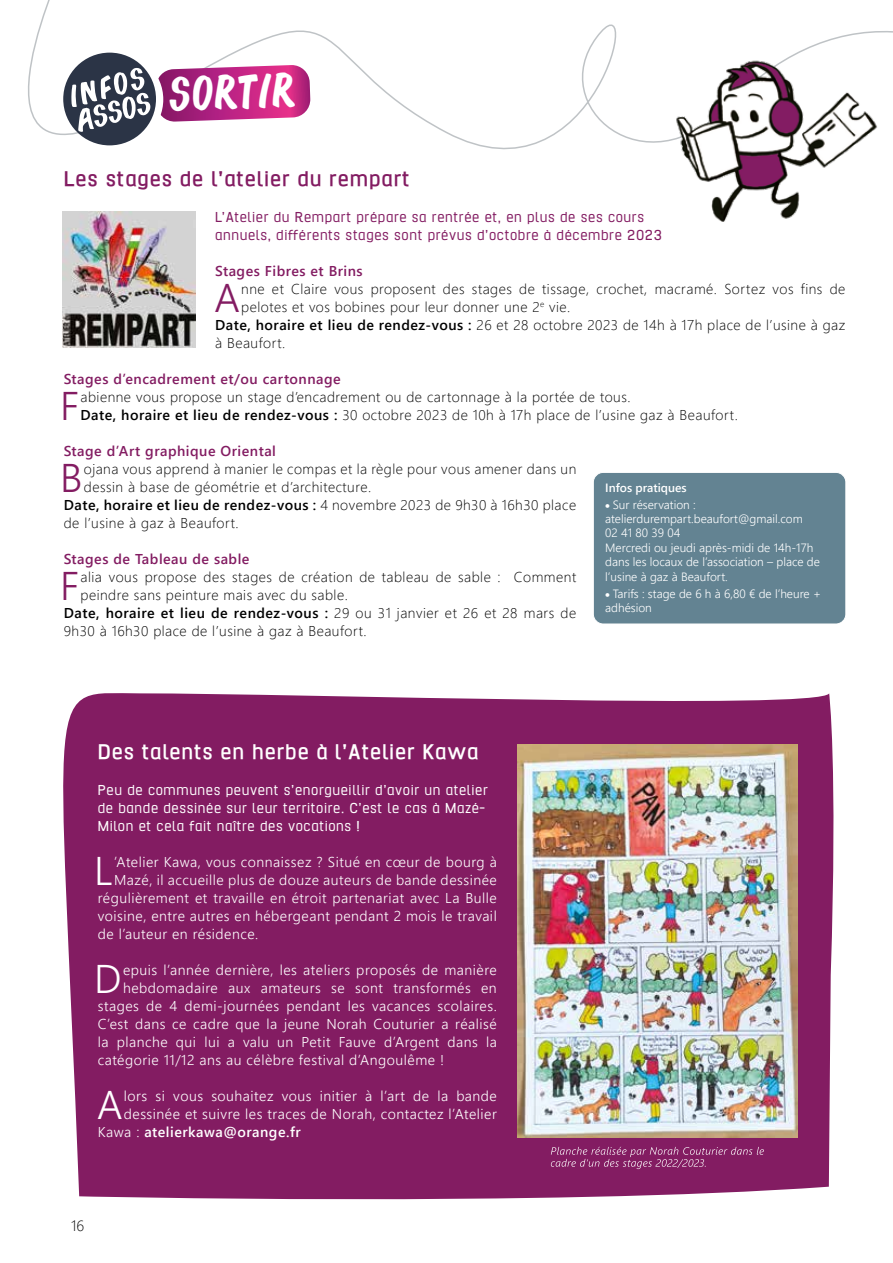
<style>
.page{position:relative;width:893px;height:1263px;background:#fff}
.page>*{position:absolute;margin:0;border:0;box-sizing:border-box;transform-origin:0 0}
.t1{font:42.45px "Bonoco";color:#fff;scale:.92 1}
.t2{font:39.9px "Webly Sleek UI Semilight";color:#831c62}
.t3{font:39.9px "Webly Sleek UI Semilight";color:#fff}
.t4{font:700 24px "Hurufo&Numero";letter-spacing:.035em;color:#fff}
.t5{font:700 24px "Hurufo&Numero";letter-spacing:.035em;color:#831c62}
.t6{font:16.5px/18px "Hurufo&Numero";letter-spacing:.035em;color:#fff}
.t7{font:16.5px/18px "Hurufo&Numero";letter-spacing:.035em;color:#831c62}
.t8{font:15px "Webly Sleek UI Light";color:#000}
.t9{font:14.25px/18px "Webly Sleek UI Light";letter-spacing:.035em;color:#000}
.t10{font:14.25px/18px "Webly Sleek UI Semilight";letter-spacing:.035em;color:#fff}
.t11{font:14.25px "Webly Sleek UI Semibold";letter-spacing:.035em;color:#000}
.t12{font:14.25px "Webly Sleek UI Semibold";letter-spacing:.035em;color:#831c62}
.t13{font:14.25px "Webly Sleek UI Semibold";letter-spacing:.035em;color:#fff}
.t14{font:12px/14.4px "Webly Sleek UI Semilight";color:#fff}
.t15{font:12px "Webly Sleek UI Semibold";color:#fff}
.s1{font-family:"Webly Sleek UI Semibold"}
.s2{font-family:"Webly Sleek UI Light"}
.s3{font-family:"Webly Sleek UI Semilight"}
</style>
<div class="page">
<div style="left:63px;top:693px;width:771px;height:507px;background:#831c62"></div>
<img style="left:63px;top:228px;width:132px;height:120px">
<div style="left:593px;top:472px;width:253px;height:152px;background:#638392;border-radius:10px"></div>
<div style="left:593px;top:472px;width:253px;height:152px;border:1px solid #fff;border-radius:10px"></div>
<img style="left:517px;top:744px;width:280px;height:394px">
<svg style="left:551px;top:1147px;width:213px;height:22px;background:#903573"></svg>
<svg style="left:28px;top:0;width:863px;height:228px"></svg>
<svg style="left:71px;top:53px;width:92px;height:93px"></svg>
<div style="left:63px;top:53px;width:93px;height:92px;background:#2b3446;border-radius:50%"></div>
<svg style="left:71px;top:65px;width:248px;height:68px"></svg>
<img style="left:662px;top:30px;width:216px;height:198px">
<h1 class="t1" style="left:169px;top:65px;width:139px;rotate:-2deg">sortir</h1>
<h3 class="t5" style="left:64px;top:168px;width:347px">Les stages de l’atelier du rempart</h3>
<p class="t7" style="left:215px;top:208px;width:448px">L’Atelier du Rempart prépare sa rentrée et, en plus de ses cours annuels, différents stages sont prévus d’octobre à décembre 2023</p>
<p class="t12" style="left:215px;top:260px;width:149px">Stages Fibres et Brins</p>
<h2 class="t2" style="left:214px;top:268px;width:27px">A</h2>
<p class="t9" style="left:241px;top:279px;width:606px">nne et Claire vous proposent des stages de tissage, crochet, macramé. Sortez vos fins de</p>
<p class="t9" style="left:241px;top:297px;width:331px">pelotes et vos bobines pour leur donner une 2<sup>e</sup> vie.</p>
<p class="t9" style="left:215px;top:315px;width:632px"><span class="s1">Date, horaire et lieu de rendez-vous :</span> 26 et 28 octobre 2023 de 14h à 17h place de l’usine à gaz</p>
<p class="t9" style="left:215px;top:333px;width:72px">à Beaufort.</p>
<p class="t12" style="left:64px;top:368px;width:279px">Stages d’encadrement et/ou cartonnage</p>
<h2 class="t2" style="left:60px;top:376px;width:21px">F</h2>
<p class="t9" style="left:81px;top:387px;width:659px">abienne vous propose un stage d’encadrement ou de cartonnage à la portée de tous.<br><span class="s1">Date, horaire et lieu de rendez-vous :</span> 30 octobre 2023 de 10h à 17h place de l’usine gaz à Beaufort.</p>
<p class="t12" style="left:64px;top:440px;width:214px">Stage d’Art graphique Oriental</p>
<h2 class="t2" style="left:60px;top:448px;width:24px">B</h2>
<p class="t9" style="left:84px;top:459px;width:494px">ojana vous apprend à manier le compas et la règle pour vous amener dans un dessin à base de géométrie et d’architecture.</p>
<p class="t11" style="left:64px;top:494px;width:514px">Date, horaire et lieu de rendez-vous : <span class="s2">4 novembre 2023 de 9h30 à 16h30 place</span></p>
<p class="t9" style="left:64px;top:513px;width:177px">de l’usine à gaz à Beaufort.</p>
<p class="t12" style="left:64px;top:548px;width:187px">Stages de Tableau de sable</p>
<h2 class="t2" style="left:60px;top:556px;width:21px">F</h2>
<p class="t9" style="left:81px;top:567px;width:497px">alia vous propose des stages de création de tableau de sable : Comment peindre sans peinture mais avec du sable.</p>
<p class="t11" style="left:64px;top:602px;width:514px">Date, horaire et lieu de rendez-vous : <span class="s2">29 ou 31 janvier et 26 et 28 mars de</span></p>
<p class="t9" style="left:64px;top:621px;width:304px">9h30 à 16h30 place de l’usine à gaz à Beaufort.</p>
<p class="t15" style="left:605px;top:478px;width:83px">Infos pratiques</p>
<p class="t14" style="left:605px;top:497px;width:216px">• Sur réservation : atelierdurempart.beaufort@gmail.com<br>02 41 80 39 04<br>Mercredi ou jeudi après-midi de 14h-17h dans les locaux de l’association – place de l’usine à gaz à Beaufort.</p>
<p class="t14" style="left:605px;top:586px;width:217px">• Tarifs : stage de 6 h à 6,80 € de l’heure + adhésion</p>
<h3 class="t4" style="left:98px;top:741px;width:382px">Des talents en herbe à l’Atelier Kawa</h3>
<p class="t6" style="left:98px;top:781px;width:392px">Peu de communes peuvent s’enorgueillir d’avoir un atelier de bande dessinée sur leur territoire. C’est le cas à Mazé-<br>Milon et cela fait naître des vocations !</p>
<h2 class="t3" style="left:94px;top:840px;width:20px">L</h2>
<p class="t10" style="left:114px;top:852px;width:384px">’Atelier Kawa, vous connaissez ? Situé en cœur de bourg à</p>
<p class="t10" style="left:114px;top:870px;width:384px">Mazé, il accueille plus de douze auteurs de bande dessinée</p>
<p class="t10" style="left:98px;top:888px;width:401px">régulièrement et travaille en étroit partenariat avec La Bulle</p>
<p class="t10" style="left:98px;top:906px;width:401px">voisine, entre autres en hébergeant pendant 2 mois le travail</p>
<p class="t10" style="left:98px;top:924px;width:162px">de l’auteur en résidence.</p>
<h2 class="t3" style="left:94px;top:948px;width:29px">D</h2>
<p class="t10" style="left:123px;top:960px;width:375px">epuis l’année dernière, les ateliers proposés de manière</p>
<p class="t10" style="left:123px;top:978px;width:375px">hebdomadaire aux amateurs se sont transformés en</p>
<p class="t10" style="left:98px;top:996px;width:401px">stages de 4 demi-journées pendant les vacances scolaires.</p>
<p class="t10" style="left:98px;top:1014px;width:401px">C’est dans ce cadre que la jeune Norah Couturier a réalisé</p>
<p class="t10" style="left:98px;top:1032px;width:401px">la planche qui lui a valu un Petit Fauve d’Argent dans la</p>
<p class="t10" style="left:98px;top:1050px;width:348px">catégorie 11/12 ans au célèbre festival d’Angoulême !</p>
<h2 class="t3" style="left:97px;top:1074px;width:27px">A</h2>
<p class="t10" style="left:124px;top:1086px;width:375px">lors si vous souhaitez vous initier à l’art de la bande dessinée et suivre les traces de Norah, contactez l’Atelier</p>
<p class="t13" style="left:98px;top:1121px;width:204px"><span class="s3">Kawa :</span> atelierkawa@orange.fr</p>
<p class="t8" style="left:71px;top:1215px;width:15px">16</p>
</div>
